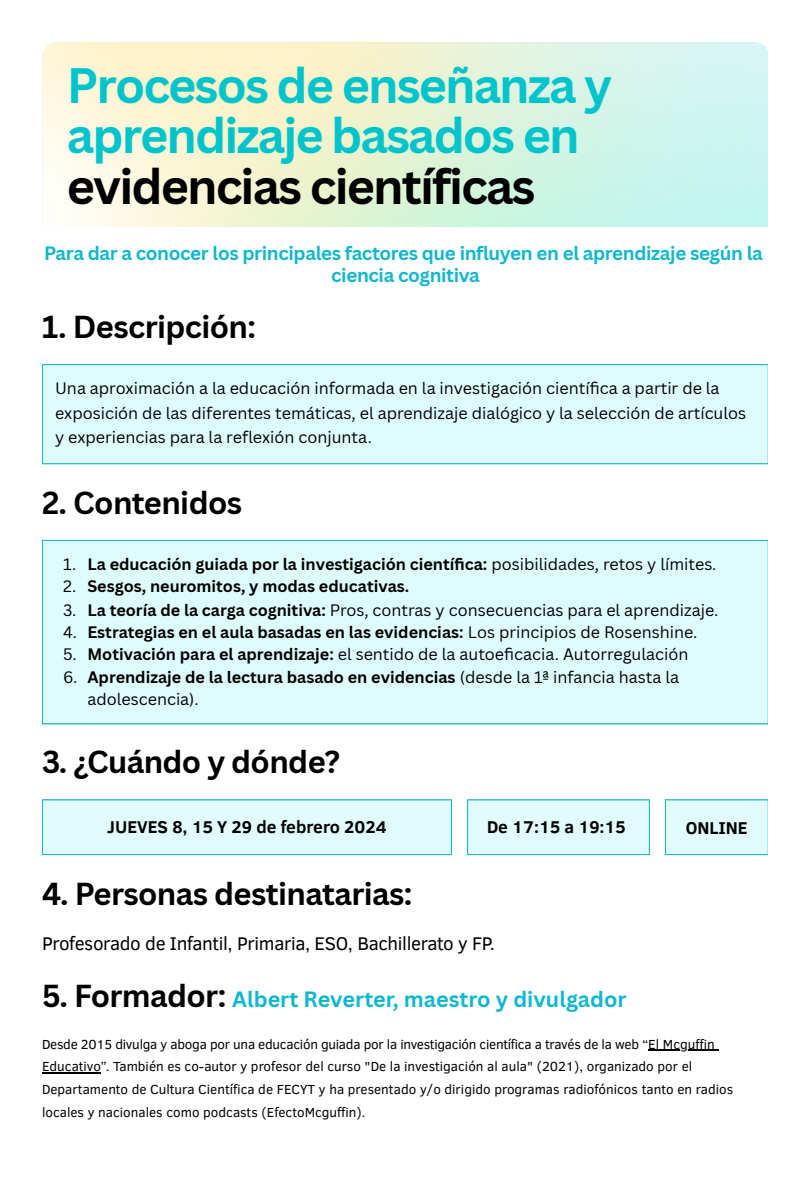
<style>
.page{position:relative;width:810px;height:1181px;background:#fff}
.page>*{position:absolute;margin:0;border:0;box-sizing:border-box;transform-origin:0 0}
.t1{font:700 48.3px/50.6px "Canva Sans";letter-spacing:-.04em;color:#00c4cc}
.t2{font:700 30.9px "Canva Sans";letter-spacing:-.02em;color:#000}
.t3{font:700 21.6px "Canva Sans";color:#0fb8ce}
.t4{font:700 18.9px/22.2px "Canva Sans";letter-spacing:-.02em;color:#0fb8ce;text-align:center}
.t5{font:18.9px "Clear Sans";letter-spacing:-.02em;color:#000}
.t6{font:700 17.55px "Clear Sans";color:#000}
.t7{font:16.2px/24.3px "Canva Sans";color:#000}
.t8{font:700 16.2px "Canva Sans";color:#000}
.t9{font:13.5px/22.5px "Clear Sans";color:#000}
.s1{color:#000}
.s2{font-weight:400}
.s3{font-weight:700}
.s4{font-size:30.9px;color:#000}
</style>
<div class="page">
<hr style="left:648px;top:1049px;width:67px;height:1px;background:#000">
<hr style="left:42px;top:1072px;width:58px;height:1px;background:#000">
<div style="left:42px;top:364px;width:726px;height:100px;background:#dffcfc"></div>
<hr style="left:42px;top:365px;width:1px;height:98px;background:#0fb8ce">
<hr style="left:768px;top:365px;width:1px;height:98px;background:#0fb8ce">
<hr style="left:42px;top:364px;width:726px;height:1px;background:#0fb8ce">
<hr style="left:42px;top:463px;width:726px;height:1px;background:#0fb8ce">
<div style="left:42px;top:540px;width:726px;height:184px;background:#dffcfc"></div>
<hr style="left:42px;top:541px;width:1px;height:182px;background:#0fb8ce">
<hr style="left:768px;top:541px;width:1px;height:182px;background:#0fb8ce">
<hr style="left:42px;top:540px;width:726px;height:1px;background:#0fb8ce">
<hr style="left:42px;top:723px;width:726px;height:1px;background:#0fb8ce">
<div style="left:43px;top:799px;width:725px;height:56px;background:#e0fcfd"></div>
<hr style="left:42px;top:800px;width:1px;height:54px;background:#0fb8ce">
<hr style="left:451px;top:800px;width:1px;height:54px;background:#0fb8ce">
<hr style="left:42px;top:799px;width:410px;height:1px;background:#0fb8ce">
<hr style="left:42px;top:854px;width:410px;height:1px;background:#0fb8ce">
<hr style="left:467px;top:800px;width:1px;height:54px;background:#0fb8ce">
<hr style="left:649px;top:800px;width:1px;height:54px;background:#0fb8ce">
<hr style="left:467px;top:799px;width:183px;height:1px;background:#0fb8ce">
<hr style="left:467px;top:854px;width:183px;height:1px;background:#0fb8ce">
<hr style="left:665px;top:800px;width:1px;height:54px;background:#0fb8ce">
<hr style="left:768px;top:800px;width:1px;height:54px;background:#0fb8ce">
<hr style="left:665px;top:799px;width:103px;height:1px;background:#0fb8ce">
<hr style="left:665px;top:854px;width:103px;height:1px;background:#0fb8ce">
<p class="t1" style="left:67px;top:58px;width:547px">Procesos de enseñanza y aprendizaje basados en <span class="s1">evidencias científicas</span></p>
<p class="t4" style="left:44px;top:242px;width:720px">Para dar a conocer los principales factores que influyen en el aprendizaje según la ciencia cognitiva</p>
<h1 class="t2" style="left:42px;top:305px;width:215px">1. Descripción:</h1>
<p class="t7" style="left:55px;top:376px;width:693px">Una aproximación a la educación informada en la investigación científi ca a partir de la exposición de las diferentes temáticas, el aprendizaje dialógico y la selección de artículos y experiencias para la reflexión conjunta.</p>
<h1 class="t2" style="left:42px;top:480px;width:202px">2. Contenidos</h1>
<p class="t8" style="left:63px;top:553px;width:655px"><span class="s2">1.</span> La educación guiada por la investigación científi ca: <span class="s2">posibilidades, retos y límites.</span></p>
<p class="t8" style="left:63px;top:575px;width:348px"><span class="s2">2.</span> Sesgos, neuromitos, y modas educativas.</p>
<p class="t7" style="left:63px;top:597px;width:657px">3. <span class="s3">La teoría de la carga cognitiva:</span> Pros, contras y consecuencias para el aprendizaje.</p>
<p class="t8" style="left:63px;top:620px;width:636px"><span class="s2">4.</span> Estrategias en el aula basadas en las evidencias: <span class="s2">Los principios de Rosenshine.</span></p>
<p class="t7" style="left:63px;top:641px;width:627px">5. <span class="s3">Motivación para el aprendizaje:</span> el sentido de la autoefi cacia. Autorregulación</p>
<p class="t7" style="left:87px;top:666px;width:593px;line-height:22.2px;text-indent:-24px">6. <span class="s3">Aprendizaje de la lectura basado en evidencias</span> (desde la 1ª infancia hasta la adolescencia).</p>
<h1 class="t2" style="left:42px;top:740px;width:300px">3. ¿Cuándo y dónde?</h1>
<p class="t6" style="left:107px;top:813px;width:281px">JUEVES 8, 15 Y 29 de febrero 2024</p>
<p class="t6" style="left:487px;top:813px;width:140px">De 17:15 a 19:15</p>
<p class="t6" style="left:686px;top:814px;width:63px">ONLINE</p>
<h1 class="t2" style="left:42px;top:872px;width:372px">4. Personas destinatarias:</h1>
<h3 class="t5" style="left:42px;top:929px;width:454px">Profesorado de Infantil, Primaria, ESO, Bachillerato y FP.</h3>
<h1 class="t3" style="left:42px;top:984px;width:586px"><span class="s4">5. Formador:</span> Albert Reverter, maestro y divulgador</h1>
<p class="t9" style="left:42px;top:1032px;width:693px">Desde 2015 divulga y aboga por una educación guiada por la investigación científica a través de la web “El Mcguffi n Educativo”. También es co-autor y profesor del curso "De la investigación al aula" (2021), organizado por el Departamento de Cultura Científica de FECYT y ha presentado y/o dirigido programas radiofónicos tanto en radios locales y nacionales como podcasts (EfectoMcguffin).</p>
</div>
